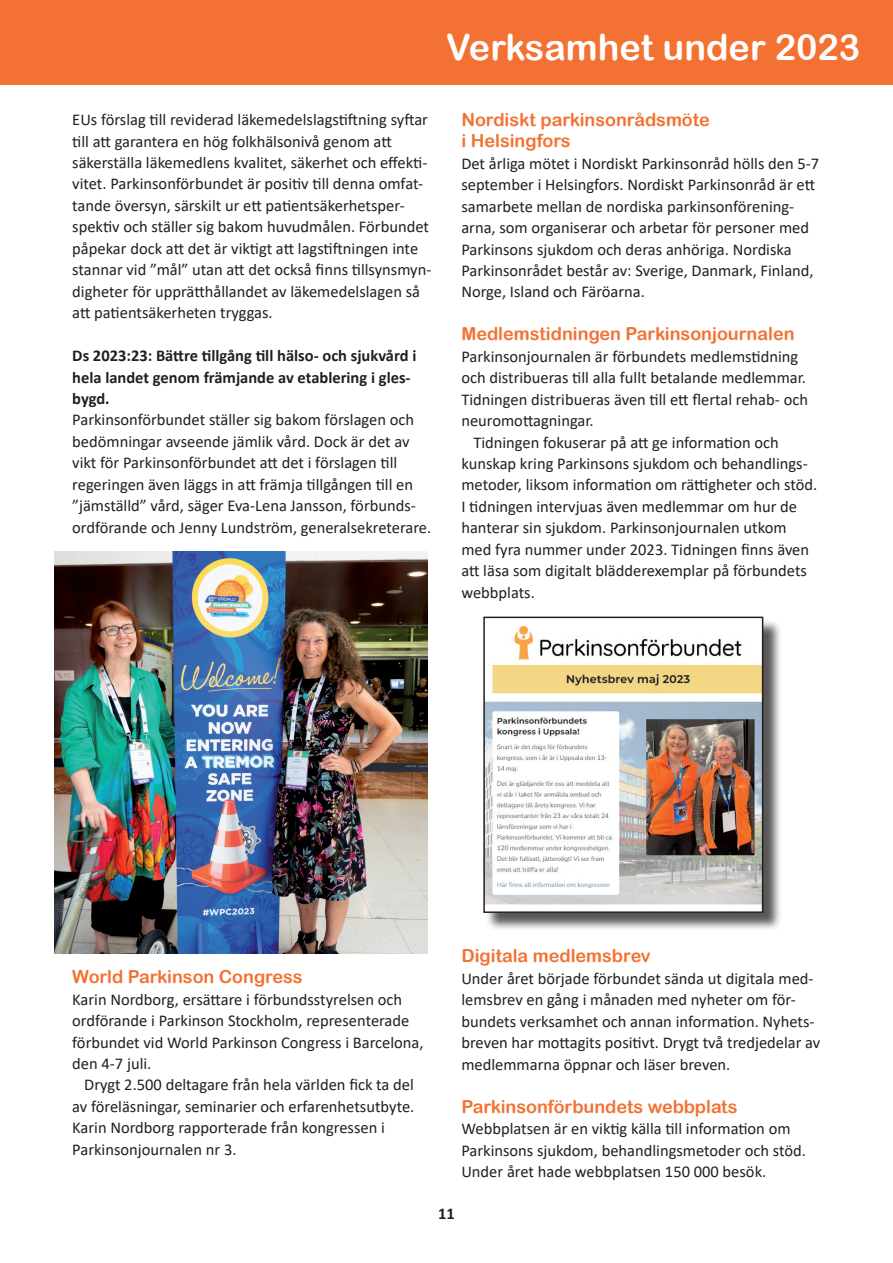
<style>
.page{position:relative;width:893px;height:1263px;background:#fff}
.page>*{position:absolute;margin:0;border:0;box-sizing:border-box;transform-origin:0 0}
.t1{font:36px "Arial Rounded MT Bold";color:#fff}
.t2{font:18px/21.5px "Arial Rounded MT Bold";color:#f37133}
.t3{font:16.5px/21.5px "Calibri";color:#231f20}
.t4{font:700 16.5px/21.5px "Calibri";color:#231f20}
</style>
<div class="page">
<div style="left:0;top:0;width:893px;height:85px;background:#f37133"></div>
<img style="left:54px;top:551px;width:373px;height:402px">
<div style="left:486px;top:619px;width:296px;height:312px;background:#231f20;opacity:.75"></div>
<img style="left:486px;top:620px;width:274px;height:290px">
<div style="left:483px;top:617px;width:280px;height:296px;border:2px solid #231f20"></div>
<h1 class="t1" style="left:446px;top:26px;width:416px">Verksamhet under 2023</h1>
<p class="t3" style="left:72px;top:108px;width:361px">EUs förslag till reviderad läkemedelslagstiftning syftar till att garantera en hög folkhälsonivå genom att säkerställa läkemedlens kvalitet, säkerhet och effekti&shy;vitet. Parkinsonförbundet är positiv till denna omfat&shy;tande översyn, särskilt ur ett patientsäkerhetsper&shy;spektiv och ställer sig bakom huvudmålen. Förbundet påpekar dock att det är viktigt att lagstiftningen inte stannar vid ”mål” utan att det också finns tillsynsmyn&shy;digheter för upprätthållandet av läkemedelslagen så att patientsäkerheten tryggas.</p>
<p class="t4" style="left:72px;top:345px;width:346px">Ds 2023:23: Bättre tillgång till hälso- och sjukvård i hela landet genom främjande av etablering i gles&shy;bygd.</p>
<p class="t3" style="left:72px;top:409px;width:361px">Parkinsonförbundet ställer sig bakom förslagen och bedömningar avseende jämlik vård. Dock är det av vikt för Parkinsonförbundet att det i förslagen till regeringen även läggs in att främja tillgången till en ”jämställd” vård, säger Eva-Lena Jansson, förbunds&shy;ordförande och Jenny Lundström, generalsekreterare.</p>
<p class="t2" style="left:461px;top:108px;width:250px">Nordiskt parkinsonrådsmöte i Helsingfors</p>
<p class="t3" style="left:461px;top:152px;width:359px">Det årliga mötet i Nordiskt Parkinsonråd hölls den 5-7 september i Helsingfors. Nordiskt Parkinsonråd är ett samarbete mellan de nordiska parkinsonförening&shy;arna, som organiserar och arbetar för personer med Parkinsons sjukdom och deras anhöriga. Nordiska Parkinsonrådet består av: Sverige, Danmark, Finland, Norge, Island och Färöarna.</p>
<p class="t2" style="left:461px;top:323px;width:335px">Medlemstidningen Parkinsonjournalen</p>
<p class="t3" style="left:461px;top:345px;width:338px">Parkinsonjournalen är förbundets medlemstidning</p>
<p class="t3" style="left:461px;top:367px;width:346px">och distribueras till alla fullt betalande medlemmar.</p>
<p class="t3" style="left:461px;top:388px;width:348px">Tidningen distribueras även till ett flertal rehab- och</p>
<p class="t3" style="left:461px;top:409px;width:134px">neuromottagningar.</p>
<p class="t3" style="left:473px;top:431px;width:307px">Tidningen fokuserar på att ge information och</p>
<p class="t3" style="left:461px;top:452px;width:348px">kunskap kring Parkinsons sjukdom och behandlings-</p>
<p class="t3" style="left:461px;top:474px;width:357px">metoder, liksom information om rättigheter och stöd.</p>
<p class="t3" style="left:461px;top:495px;width:337px">I tidningen intervjuas även medlemmar om hur de</p>
<p class="t3" style="left:461px;top:517px;width:327px">hanterar sin sjukdom. Parkinsonjournalen utkom</p>
<p class="t3" style="left:461px;top:538px;width:349px">med fyra nummer under 2023. Tidningen finns även</p>
<p class="t3" style="left:461px;top:560px;width:347px">att läsa som digitalt blädderexemplar på förbundets</p>
<p class="t3" style="left:461px;top:581px;width:75px">webbplats.</p>
<p class="t2" style="left:72px;top:966px;width:232px">World Parkinson Congress</p>
<p class="t3" style="left:72px;top:988px;width:353px">Karin Nordborg, ersättare i förbundsstyrelsen och ordförande i Parkinson Stockholm, representerade förbundet vid World Parkinson Congress i Barcelona, den 4-7 juli.</p>
<p class="t3" style="left:72px;top:1074px;width:344px;text-indent:12px">Drygt 2.500 deltagare från hela världen fick ta del av föreläsningar, seminarier och erfarenhetsutbyte.<br>Karin Nordborg rapporterade från kongressen i Parkinsonjournalen nr 3.</p>
<p class="t2" style="left:461px;top:945px;width:191px">Digitala medlemsbrev</p>
<p class="t3" style="left:461px;top:967px;width:360px">Under året började förbundet sända ut digitala med&shy;lemsbrev en gång i månaden med nyheter om för&shy;bundets verksamhet och annan information. Nyhets&shy;breven har mottagits positivt. Drygt två tredjedelar av medlemmarna öppnar och läser breven.</p>
<p class="t2" style="left:461px;top:1095px;width:278px">Parkinsonförbundets webbplats</p>
<p class="t3" style="left:461px;top:1117px;width:346px">Webbplatsen är en viktig källa till information om<br>Parkinsons sjukdom, behandlingsmetoder och stöd.<br>Under året hade webbplatsen 150 000 besök.</p>
<p class="t4" style="left:438px;top:1202px;width:18px">11</p>
</div>
